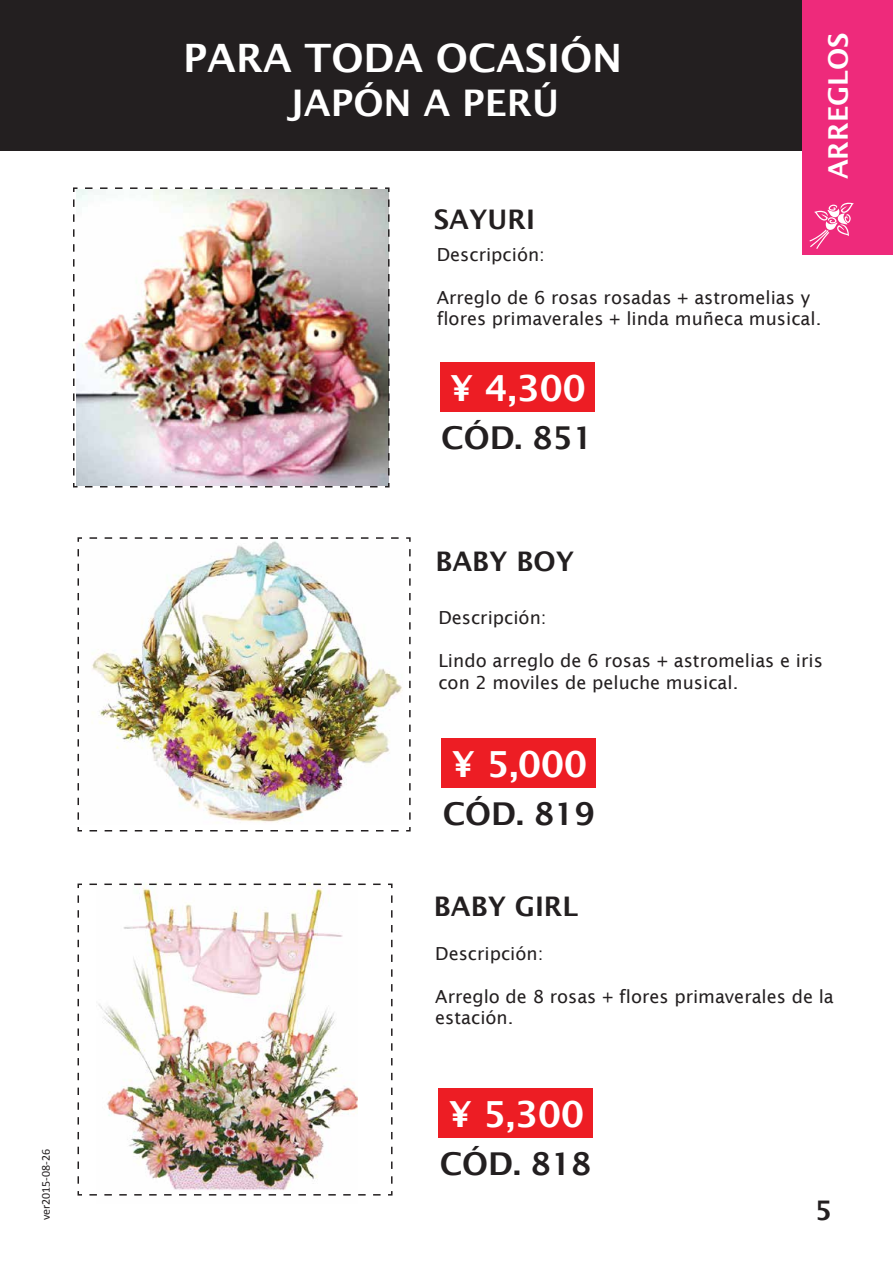
<style>
.page{position:relative;width:893px;height:1263px;background:#fff}
.page>*{position:absolute;margin:0;border:0;box-sizing:border-box;transform-origin:0 0}
.t1{font:600 39.15px "Lucida Sans";color:#fff}
.t2{font:600 36.75px "Lucida Sans";color:#fff}
.t3{font:600 36px "Lucida Sans";color:#fff}
.t4{font:600 31.5px "Lucida Sans";color:#231f20}
.t5{font:600 27px "Lucida Sans";color:#231f20}
.t6{font:600 27px "Lucida Sans";color:#fff}
.t7{font:18px/21.6px "Lucida Sans";color:#231f20}
.t8{font:12px "Calibri";color:#231f20}
</style>
<div class="page">
<div style="left:0;top:0;width:893px;height:151px;background:#231f20"></div>
<div style="left:803px;top:0;width:90px;height:254px;background:#ee2a7b"></div>
<div style="left:440px;top:362px;width:154px;height:50px;background:#ed1d24"></div>
<img style="left:77px;top:189px;width:311px;height:297px">
<svg style="left:73px;top:481px;width:305px;height:7px;background:#c3bfc8"></svg>
<svg style="left:73px;top:187px;width:6px;height:288px"></svg>
<svg style="left:85px;top:187px;width:305px;height:6px"></svg>
<svg style="left:384px;top:199px;width:6px;height:289px;background:#91918f"></svg>
<div style="left:438px;top:1088px;width:155px;height:50px;background:#ed1d24"></div>
<img style="left:77px;top:883px;width:316px;height:313px">
<div style="left:441px;top:738px;width:155px;height:49px;background:#ed1d24"></div>
<img style="left:77px;top:537px;width:334px;height:295px">
<p class="t8" style="left:38px;top:1220px;width:73px;rotate:-90deg">ver2015-08-26</p>
<h1 class="t1" style="left:183px;top:36px;width:441px">PARA TODA OCASIÓN</h1>
<h2 class="t2" style="left:288px;top:82px;width:272px">JAPÓN A PERÚ</h2>
<h3 class="t6" style="left:823px;top:179px;width:148px;rotate:-90deg">ARREGLOS</h3>
<h3 class="t5" style="left:434px;top:204px;width:103px">SAYURI</h3>
<p class="t7" style="left:437px;top:243px;width:110px">Descripción:</p>
<p class="t7" style="left:437px;top:287px;width:386px">Arreglo de 6 rosas rosadas + astromelias y flores primaverales + linda muñeca musical.</p>
<h3 class="t3" style="left:450px;top:368px;width:137px">¥ 4,300</h3>
<h3 class="t4" style="left:441px;top:420px;width:153px">CÓD. 851</h3>
<h3 class="t5" style="left:435px;top:546px;width:140px">BABY BOY</h3>
<p class="t7" style="left:438px;top:607px;width:110px">Descripción:</p>
<p class="t7" style="left:438px;top:650px;width:386px">Lindo arreglo de 6 rosas + astromelias e iris con 2 moviles de peluche musical.</p>
<h3 class="t3" style="left:452px;top:743px;width:137px">¥ 5,000</h3>
<h3 class="t4" style="left:443px;top:795px;width:153px">CÓD. 819</h3>
<h3 class="t5" style="left:434px;top:891px;width:146px">BABY GIRL</h3>
<p class="t7" style="left:435px;top:942px;width:110px">Descripción:</p>
<p class="t7" style="left:435px;top:986px;width:400px">Arreglo de 8 rosas + flores primaverales de la estación.</p>
<h3 class="t3" style="left:449px;top:1094px;width:137px">¥ 5,300</h3>
<h3 class="t4" style="left:440px;top:1146px;width:153px">CÓD. 818</h3>
<h3 class="t5" style="left:815px;top:1195px;width:19px">5</h3>
</div>
